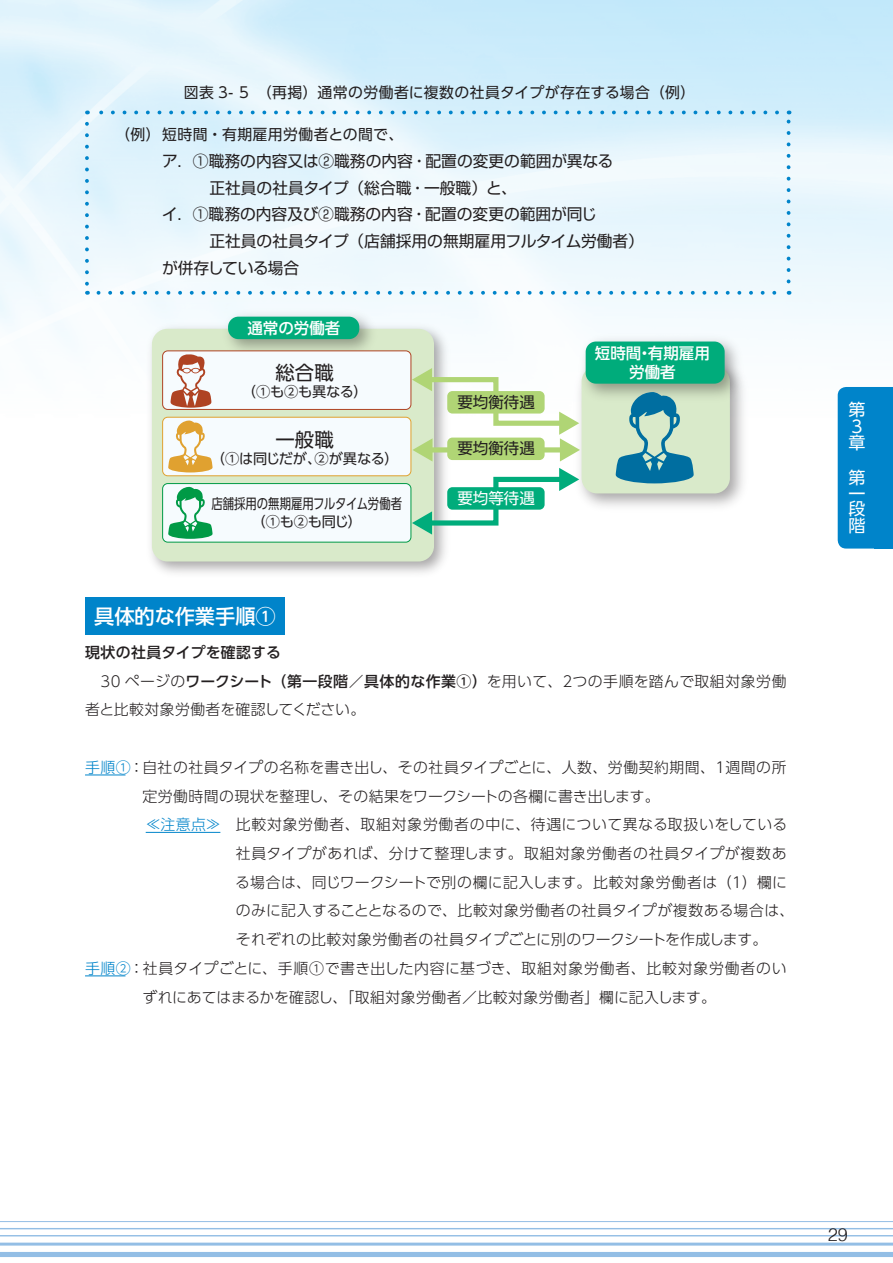
<style>
.page{position:relative;width:893px;height:1263px;background:#fff}
.page>*{position:absolute;margin:0;border:0;box-sizing:border-box;transform-origin:0 0}
.t1{font:500 20.25px "UD Shin Go Pr 6 N";color:#fff}
.t2{font:19.35px "UD Shin Go Pr 6 N";color:#231f20}
.t3{font:300 18px "Helvetica";color:#231f20}
.t4{font:16.95px "UD Shin Go Pr 6 N";color:#fff}
.t5{font:15.75px/26.5px "Shin Go Pr 6 N";color:#231f20}
.t6{font:500 15.45px/18.6px "UD Shin Go Pr 6 N";color:#fff;text-align:center}
.t7{font:15.45px "UD Shin Go Pr 6 N";color:#231f20}
.t8{font:15.45px "UD Shin Go Pr 6 N";color:#fff}
.t9{font:300 14.85px "UD Shin Go Pr 6 N";letter-spacing:.03em;color:#231f20}
.t10{font:300 14.85px "UD Shin Go Pr 6 N";color:#231f20}
.t11{font:14.85px "UD Shin Go Pr 6 N";letter-spacing:.03em;color:#231f20}
.t12{font:300 14.85px "UD Shin Go Pr 6 N";letter-spacing:.05em;color:#231f20}
.t13{font:500 14.85px "UD Shin Go Pr 6 N";letter-spacing:.015em;color:#231f20}
.t14{font:14.25px/17.1px "UD Shin Go Pr 6 N";letter-spacing:-.015em;color:#231f20;text-align:center;scale:.8 1}
.t15{font:14.25px "UD Shin Go Pr 6 N";letter-spacing:-.015em;color:#231f20}
.s1{font-weight:500}
.s2{color:#0084ca}
</style>
<div class="page">
<img style="left:0;top:0;width:893px;height:1246px">
<hr style="left:0;top:1228px;width:893px;height:1px;background:#93bee5">
<hr style="left:0;top:1235px;width:893px;height:1px;background:#93bee5">
<hr style="left:0;top:1242px;width:893px;height:3px;background:#93bee5">
<hr style="left:0;top:1221px;width:893px;height:1px;background:#93bee5">
<div style="left:0;top:1252px;width:893px;height:5px;background:#93bee5"></div>
<div style="left:838px;top:387px;width:36px;height:162px;background:#0084ca"></div>
<div style="left:874px;top:387px;width:19px;height:162px;background:#0084ca"></div>
<hr style="left:85px;top:774px;width:40px;height:1px;background:#0084ca">
<hr style="left:146px;top:832px;width:74px;height:1px;background:#0084ca">
<hr style="left:85px;top:975px;width:40px;height:1px;background:#0084ca">
<div style="left:85px;top:597px;width:200px;height:38px;background:#0084ca"></div>
<svg style="left:98px;top:291px;width:685px;height:4px"></svg>
<svg style="left:85px;top:124px;width:4px;height:171px"></svg>
<svg style="left:787px;top:111px;width:3px;height:170px"></svg>
<svg style="left:87px;top:111px;width:690px;height:3px"></svg>
<img style="left:141px;top:318px;width:314px;height:262px">
<div style="left:152px;top:329px;width:282px;height:232px;background:#d9eaca;border-radius:15px"></div>
<img style="left:570px;top:354px;width:183px;height:163px">
<div style="left:582px;top:366px;width:148px;height:127px;background:#d9eaca;border-radius:15px"></div>
<img style="left:216px;top:308px;width:166px;height:43px">
<div style="left:228px;top:317px;width:131px;height:22px;background:#00ac7b;border-radius:10px"></div>
<img style="left:574px;top:330px;width:174px;height:77px">
<div style="left:586px;top:341px;width:139px;height:43px;background:#00ac7b;border-radius:10px"></div>
<div style="left:163px;top:351px;width:248px;height:58px;background:#f6fbfe;border-radius:5px"></div>
<div style="left:162px;top:351px;width:249px;height:59px;border:1px solid #af4323;border-radius:5px"></div>
<div style="left:163px;top:417px;width:248px;height:59px;background:#f6fbfe;border-radius:5px"></div>
<div style="left:162px;top:417px;width:249px;height:59px;border:1px solid #e0a130;border-radius:5px"></div>
<div style="left:163px;top:484px;width:248px;height:58px;background:#f6fbfe;border-radius:5px"></div>
<div style="left:162px;top:483px;width:249px;height:59px;border:1px solid #009a46;border-radius:5px"></div>
<svg style="left:412px;top:468px;width:167px;height:67px"></svg>
<svg style="left:412px;top:368px;width:168px;height:93px"></svg>
<svg style="left:168px;top:420px;width:45px;height:52px"></svg>
<svg style="left:615px;top:392px;width:79px;height:91px"></svg>
<svg style="left:168px;top:487px;width:45px;height:52px"></svg>
<svg style="left:171px;top:354px;width:40px;height:54px"></svg>
<p class="t11" style="left:184px;top:80px;width:513px">図表 3- 5 （再掲）通常の労働者に複数の社員タイプが存在する場合（例）</p>
<p class="t11" style="left:115px;top:122px;width:290px">（例）短時間・有期雇用労働者との間で、</p>
<p class="t5" style="left:162px;top:147px;width:483px">ア．①職務の内容又は②職務の内容・配置の変更の範囲が異なる<br>　　　正社員の社員タイプ（総合職・一般職）と、<br>イ．①職務の内容及び②職務の内容・配置の変更の範囲が同じ<br>　　　正社員の社員タイプ（店舗採用の無期雇用フルタイム労働者）が併存している場合</p>
<p class="t6" style="left:247px;top:318px;width:95px">通常の労働者</p>
<h2 class="t2" style="left:276px;top:357px;width:60px">総合職</h2>
<p class="t15" style="left:242px;top:380px;width:127px">（①も②も異なる）</p>
<h2 class="t2" style="left:276px;top:423px;width:60px">一般職</h2>
<p class="t15" style="left:211px;top:447px;width:189px">（①は同じだが、②が異なる）</p>
<p class="t14" style="left:211px;top:495px;width:240px">店舗採用の無期雇用フルタイム労働者（①も②も同じ）</p>
<p class="t7" style="left:457px;top:389px;width:79px">要均衡待遇</p>
<p class="t7" style="left:457px;top:436px;width:79px">要均衡待遇</p>
<p class="t8" style="left:457px;top:486px;width:79px">要均等待遇</p>
<p class="t6" style="left:595px;top:344px;width:117px">短時間・有期雇用労働者</p>
<h1 class="t1" style="left:94px;top:600px;width:183px">具体的な作業手順①</h1>
<p class="t13" style="left:85px;top:640px;width:197px">現状の社員タイプを確認する</p>
<p class="t9" style="left:100px;top:669px;width:688px">30 ページの<span class="s1">ワークシート（第一段階／具体的な作業①）</span>を用いて、２つの手順を踏んで取組対象労働</p>
<p class="t10" style="left:85px;top:698px;width:282px">者と比較対象労働者を確認してください。</p>
<p class="t9" style="left:85px;top:755px;width:703px"><span class="s2">手順①</span>：自社の社員タイプの名称を書き出し、その社員タイプごとに、人数、労働契約期間、１週間の所</p>
<p class="t10" style="left:143px;top:784px;width:519px">定労働時間の現状を整理し、その結果をワークシートの各欄に書き出します。</p>
<p class="t12" style="left:85px;top:812px;width:704px">　　　 <span class="s2">≪注意点≫</span> 比較対象労働者、取組対象労働者の中に、待遇について異なる取扱いをしている</p>
<p class="t9" style="left:236px;top:841px;width:552px">社員タイプがあれば、分けて整理します。取組対象労働者の社員タイプが複数あ</p>
<p class="t9" style="left:235px;top:870px;width:553px">る場合は、同じワークシートで別の欄に記入します。比較対象労働者は（１）欄に</p>
<p class="t9" style="left:236px;top:899px;width:560px">のみに記入することとなるので、比較対象労働者の社員タイプが複数ある場合は、</p>
<p class="t10" style="left:236px;top:927px;width:533px">それぞれの比較対象労働者の社員タイプごとに別のワークシートを作成します。</p>
<p class="t9" style="left:85px;top:956px;width:703px"><span class="s2">手順②</span>：社員タイプごとに、手順①で書き出した内容に基づき、取組対象労働者、比較対象労働者のい</p>
<p class="t9" style="left:142px;top:985px;width:575px">ずれにあてはまるかを確認し、「取組対象労働者／比較対象労働者」欄に記入します。</p>
<p class="t4" style="left:848px;top:396px;width:19px">第</p>
<p class="t4" style="left:848px;top:413px;width:19px">３</p>
<p class="t4" style="left:848px;top:429px;width:19px">章</p>
<p class="t4" style="left:848px;top:463px;width:19px">第</p>
<p class="t4" style="left:848px;top:479px;width:19px">一</p>
<p class="t4" style="left:848px;top:495px;width:19px">段</p>
<p class="t4" style="left:848px;top:512px;width:19px">階</p>
<p class="t3" style="left:828px;top:1219px;width:22px">29</p>
</div>
